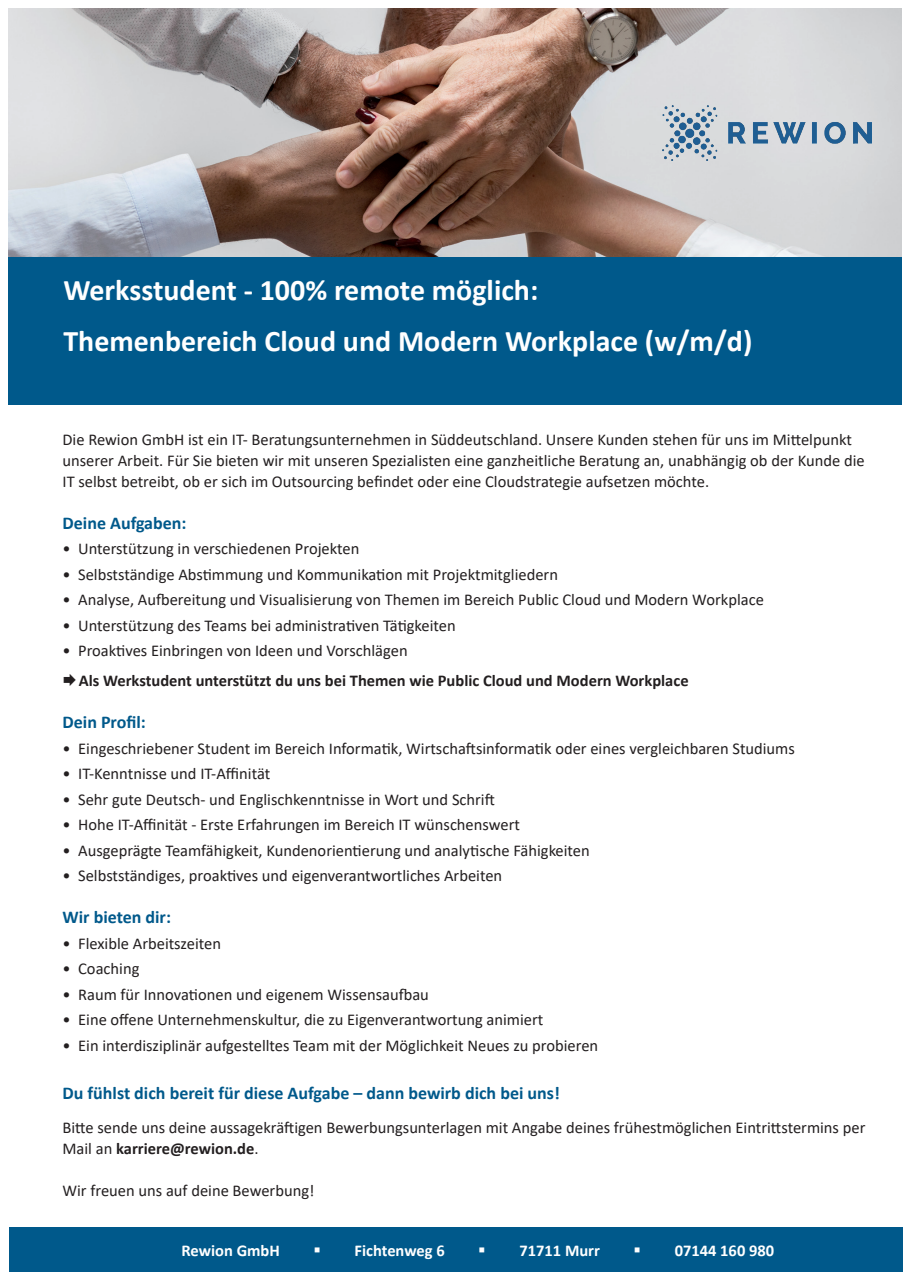
<style>
.page{position:relative;width:910px;height:1280px;background:#fff}
.page>*{position:absolute;margin:0;border:0;box-sizing:border-box;transform-origin:0 0}
.t1{font:700 30px/51px "Calibri";color:#fff}
.t2{font:700 18px "Calibri";color:#00598b}
.t3{font:16.5px/21px "Calibri";color:#231f20}
.t4{font:700 16.5px "Calibri";color:#231f20}
.t5{font:700 16.5px "Calibri";color:#fff}
.s1{font-weight:700}
</style>
<div class="page">
<img style="left:9px;top:9px;width:892px;height:248px">
<div style="left:9px;top:257px;width:893px;height:148px;background:#00598b"></div>
<div style="left:9px;top:1227px;width:893px;height:44px;background:#00598b"></div>
<img style="left:662px;top:105px;width:209px;height:56px">
<h1 class="t1" style="left:63px;top:265px;width:690px">Werksstudent - 100% remote möglich:<br>Themenbereich Cloud und Modern Workplace (w/m/d)</h1>
<p class="t3" style="left:63px;top:428px;width:804px">Die Rewion GmbH ist ein IT- Beratungsunternehmen in Süddeutschland. Unsere Kunden stehen für uns im Mittelpunkt unserer Arbeit. Für Sie bieten wir mit unseren Spezialisten eine ganzheitliche Beratung an, unabhängig ob der Kunde die<br>IT selbst betreibt, ob er sich im Outsourcing befindet oder eine Cloudstrategie aufsetzen möchte.</p>
<p class="t2" style="left:63px;top:510px;width:126px">Deine Aufgaben:</p>
<p class="t3" style="left:63px;top:538px;width:298px">• Unterstützung in verschiedenen Projekten</p>
<p class="t3" style="left:63px;top:563px;width:497px">• Selbstständige Abstimmung und Kommunikation mit Projektmitgliedern</p>
<p class="t3" style="left:63px;top:589px;width:703px">• Analyse, Aufbereitung und Visualisierung von Themen im Bereich Public Cloud und Modern Workplace</p>
<p class="t3" style="left:63px;top:614px;width:395px">• Unterstützung des Teams bei administrativen Tätigkeiten</p>
<p class="t3" style="left:63px;top:640px;width:347px">• Proaktives Einbringen von Ideen und Vorschlägen</p>
<p class="t4" style="left:79px;top:669px;width:611px">Als Werkstudent unterstützt du uns bei Themen wie Public Cloud und Modern Workplace</p>
<p class="t2" style="left:63px;top:710px;width:85px">Dein Profil:</p>
<p class="t3" style="left:63px;top:737px;width:734px">• Eingeschriebener Student im Bereich Informatik, Wirtschaftsinformatik oder eines vergleichbaren Studiums</p>
<p class="t3" style="left:63px;top:763px;width:209px">• IT-Kenntnisse und IT-Affinität</p>
<p class="t3" style="left:63px;top:788px;width:434px">• Sehr gute Deutsch- und Englischkenntnisse in Wort und Schrift</p>
<p class="t3" style="left:63px;top:814px;width:459px">• Hohe IT-Affinität - Erste Erfahrungen im Bereich IT wünschenswert</p>
<p class="t3" style="left:63px;top:839px;width:529px">• Ausgeprägte Teamfähigkeit, Kundenorientierung und analytische Fähigkeiten</p>
<p class="t3" style="left:63px;top:865px;width:441px">• Selbstständiges, proaktives und eigenverantwortliches Arbeiten</p>
<p class="t2" style="left:63px;top:905px;width:110px">Wir bieten dir:</p>
<p class="t3" style="left:63px;top:932px;width:160px">• Flexible Arbeitszeiten</p>
<p class="t3" style="left:63px;top:958px;width:78px">• Coaching</p>
<p class="t3" style="left:63px;top:983px;width:368px">• Raum für Innovationen und eigenem Wissensaufbau</p>
<p class="t3" style="left:63px;top:1009px;width:482px">• Eine offene Unternehmenskultur, die zu Eigenverantwortung animiert</p>
<p class="t3" style="left:63px;top:1034px;width:537px">• Ein interdisziplinär aufgestelltes Team mit der Möglichkeit Neues zu probieren</p>
<p class="t2" style="left:63px;top:1080px;width:499px">Du fühlst dich bereit für diese Aufgabe – dann bewirb dich bei uns!</p>
<p class="t3" style="left:63px;top:1117px;width:804px">Bitte sende uns deine aussagekräftigen Bewerbungsunterlagen mit Angabe deines frühestmöglichen Eintrittstermins per<br>Mail an <span class="s1">karriere@rewion.de</span>.</p>
<p class="t3" style="left:63px;top:1180px;width:254px">Wir freuen uns auf deine Bewerbung!</p>
<p class="t5" style="left:182px;top:1238px;width:100px">Rewion GmbH</p>
<p class="t5" style="left:313px;top:1238px;width:133px">▪ Fichtenweg 6</p>
<p class="t5" style="left:478px;top:1238px;width:123px">▪ 71711 Murr</p>
<p class="t5" style="left:634px;top:1238px;width:142px">▪ 07144 160 980</p>
</div>
